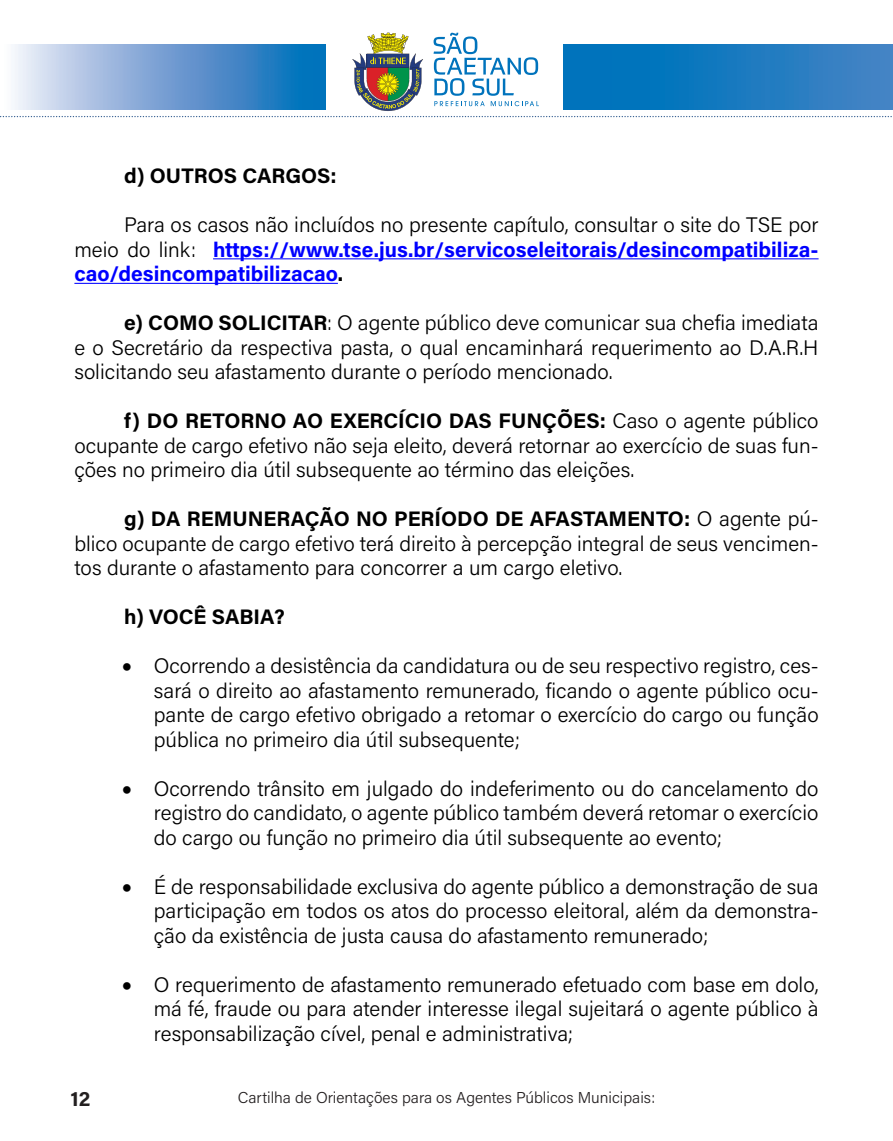
<style>
.page{position:relative;width:893px;height:1141px;background:#fff}
.page>*{position:absolute;margin:0;border:0;box-sizing:border-box;transform-origin:0 0}
.t1{font:300 21px/24.5px "Acumin Pro";color:#000;text-align:justify}
.t2{font:700 21px/24.5px "Acumin Pro";color:#00f;text-align:justify}
.t3{font:700 21px "Acumin Pro";color:#000}
.t4{font:700 21px "Acumin Pro";color:#231f20}
.t5{font:300 15.75px "Acumin Pro";color:#231f20}
.s1{font-weight:300;color:#000}
.s2{color:#000}
.s3{font-weight:700}
</style>
<div class="page">
<svg style="left:0;top:32px;width:893px;height:85px"></svg>
<hr style="left:213px;top:258px;width:606px;height:1px;background:#00f">
<hr style="left:74px;top:283px;width:264px;height:1px;background:#00f">
<p class="t3" style="left:124px;top:161px;width:214px">d) OUTROS CARGOS:</p>
<p class="t2" style="left:74px;top:212px;width:746px;text-indent:50px"><span class="s1">Para os casos não incluídos no presente capítulo, consultar o site do TSE por meio do link:</span> https://www.tse.jus.br/servicoseleitorais/desincompatibiliza&shy;cao/desincompatibilizacao<span class="s2">.</span></p>
<p class="t1" style="left:74px;top:310px;width:746px;text-indent:50px"><span class="s3">e) COMO SOLICITAR</span>: O agente público deve comunicar sua chefia imediata e o Secretário da respectiva pasta, o qual encaminhará requerimento ao D.A.R.H solicitando seu afastamento durante o período mencionado.</p>
<p class="t1" style="left:74px;top:408px;width:746px;text-indent:50px"><span class="s3">f) DO RETORNO AO EXERCÍCIO DAS FUNÇÕES:</span> Caso o agente público ocupante de cargo efetivo não seja eleito, deverá retornar ao exercício de suas fun&shy;ções no primeiro dia útil subsequente ao término das eleições.</p>
<p class="t1" style="left:74px;top:506px;width:746px;text-indent:50px"><span class="s3">g) DA REMUNERAÇÃO NO PERÍODO DE AFASTAMENTO:</span> O agente pú&shy;blico ocupante de cargo efetivo terá direito à percepção integral de seus vencimen&shy;tos durante o afastamento para concorrer a um cargo eletivo.</p>
<p class="t3" style="left:124px;top:602px;width:162px">h) VOCÊ SABIA?</p>
<p class="t1" style="left:154px;top:653px;width:666px;text-indent:-32px">• Ocorrendo a desistência da candidatura ou de seu respectivo registro, ces&shy;sará o direito ao afastamento remunerado, ficando o agente público ocu&shy;pante de cargo efetivo obrigado a retomar o exercício do cargo ou função pública no primeiro dia útil subsequente;</p>
<p class="t1" style="left:154px;top:775px;width:666px;text-indent:-32px">• Ocorrendo trânsito em julgado do indeferimento ou do cancelamento do registro do candidato, o agente público também deverá retomar o exercício do cargo ou função no primeiro dia útil subsequente ao evento;</p>
<p class="t1" style="left:154px;top:873px;width:666px;text-indent:-32px">• É de responsabilidade exclusiva do agente público a demonstração de sua participação em todos os atos do processo eleitoral, além da demonstra&shy;ção da existência de justa causa do afastamento remunerado;</p>
<p class="t1" style="left:154px;top:971px;width:666px;text-indent:-32px">• O requerimento de afastamento remunerado efetuado com base em dolo, má fé, fraude ou para atender interesse ilegal sujeitará o agente público à responsabilização cível, penal e administrativa;</p>
<p class="t4" style="left:70px;top:1084px;width:22px">12</p>
<p class="t5" style="left:238px;top:1087px;width:419px">Cartilha de Orientações para os Agentes Públicos Municipais:</p>
</div>
